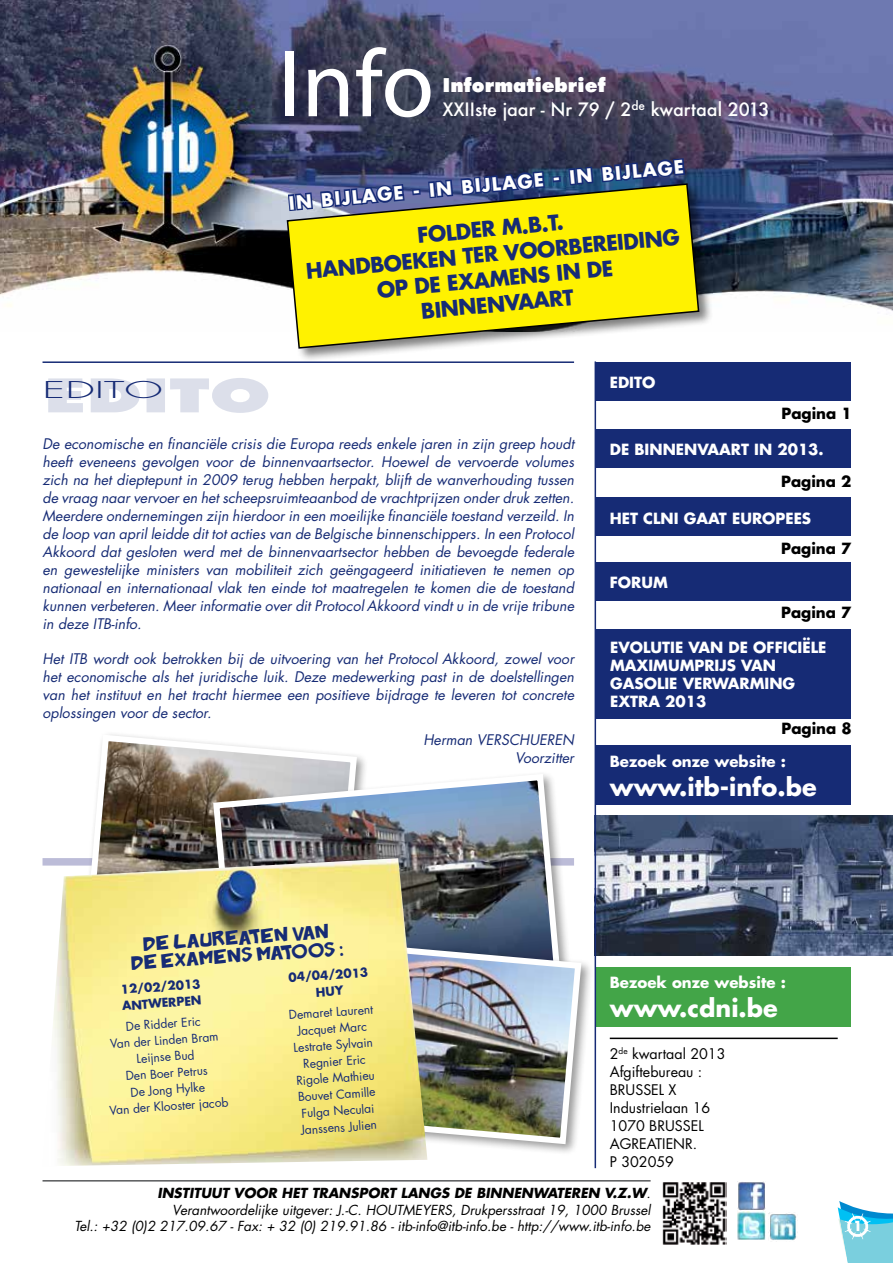
<style>
.page{position:relative;width:893px;height:1263px;background:#fff}
.page>*{position:absolute;margin:0;border:0;box-sizing:border-box;transform-origin:0 0}
.t1{font:95.85px "Arkansas DB Normal";color:#fff}
.t2{font:700 24px "Futura";color:#fff}
.t3{font:300 22.5px "Futura";color:#162b75;scale:2 1}
.t4{font:700 21px/25.2px "Futura";color:#162b75;text-align:center}
.t5{font:900 19.35px "Futura BT";color:#fff}
.t6{font:700 18px "Futura";color:#fff}
.t7{font:500 17.85px "Futura";color:#fff}
.t8{font:700 15px/18px "Futura";color:#fff}
.t9{font:700 15px "Futura";color:#000}
.t10{font:700 15px "Futura BT";color:#fff}
.t11{font:italic 14.25px/18px "Futura";color:#162b75;text-align:justify}
.t12{font:14.25px/18px "Futura";color:#000}
.t13{font:italic 13.5px/16.2px "Futura";color:#000;text-align:right}
.t14{font:13.5px/18px "Badonk a donk";color:#162b75;text-align:center}
.t15{font:700 13.5px "Futura";color:#fff}
.t16{font:12px/16.5px "Futura";color:#162b75;text-align:center}
.t17{font:700 12px/16.5px "Futura";color:#162b75}
.s1{font-weight:700}
</style>
<div class="page">
<svg style="left:838px;top:1201px;width:55px;height:62px"></svg>
<img style="left:0;top:0;width:893px;height:311px">
<hr style="left:610px;top:1037px;width:228px;height:2px;background:#000">
<div style="left:285px;top:182px;width:429px;height:181px;background:#000;opacity:.5"></div>
<svg style="left:286px;top:182px;width:414px;height:167px;background:#eee420"></svg>
<svg style="left:286px;top:141px;width:401px;height:72px;background:#525a5b"></svg>
<img style="left:662px;top:1182px;width:65px;height:63px">
<hr style="left:43px;top:1180px;width:608px;height:1px;background:#58595b">
<img style="left:769px;top:1212px;width:29px;height:28px">
<img style="left:737px;top:1181px;width:29px;height:59px">
<hr style="left:43px;top:361px;width:531px;height:2px;background:#162b75">
<svg style="left:91px;top:734px;width:269px;height:124px"></svg>
<img style="left:210px;top:771px;width:357px;height:166px">
<div style="left:308px;top:937px;width:285px;height:219px;background:#000;opacity:.4"></div>
<img style="left:427px;top:937px;width:158px;height:210px">
<img style="left:596px;top:815px;width:297px;height:141px">
<div style="left:595px;top:362px;width:255px;height:39px;background:#162b75"></div>
<div style="left:595px;top:429px;width:255px;height:39px;background:#162b75"></div>
<div style="left:595px;top:497px;width:255px;height:39px;background:#162b75"></div>
<div style="left:595px;top:562px;width:255px;height:39px;background:#162b75"></div>
<div style="left:595px;top:967px;width:255px;height:59px;background:#43a548"></div>
<div style="left:595px;top:746px;width:255px;height:59px;background:#162b75"></div>
<div style="left:596px;top:629px;width:255px;height:89px;background:#162b75"></div>
<hr style="left:595px;top:361px;width:1px;height:807px;background:#162b75">
<img style="left:43px;top:858px;width:384px;height:308px">
<img style="left:199px;top:868px;width:80px;height:77px">
<svg style="left:48px;top:378px;width:220px;height:35px"></svg>
<h1 class="t1" style="left:278px;top:32px;width:158px">Info</h1>
<h3 class="t5" style="left:442px;top:74px;width:165px">Informatiebrief</h3>
<p class="t7" style="left:442px;top:97px;width:329px">XXIIste jaar - Nr 79 / 2<sup>de</sup> kwartaal 2013</p>
<p class="t6" style="left:288px;top:190px;width:398px;rotate:-5deg">IN BIJLAGE - IN BIJLAGE - IN BIJLAGE</p>
<h3 class="t3" style="left:43px;top:375px;width:62px">EDITO</h3>
<h3 class="t4" style="left:303px;top:232px;width:377px;rotate:-5deg">FOLDER M.B.T.<br>HANDBOEKEN T ER VOORBEREIDING<br>OP DE EXAM ENS IN DE<br>BINNENVAART</h3>
<p class="t8" style="left:610px;top:373px;width:47px">EDITO</p>
<p class="t9" style="left:781px;top:402px;width:72px">PAGINA 1</p>
<p class="t11" style="left:43px;top:435px;width:533px">De economische en financiële crisis die Europa reeds enkele jaren in zijn greep houdt heeft eveneens gevolgen voor de binnenvaartsector. Hoewel de vervoerde volumes zich na het dieptepunt in 2009 terug hebben herpakt, blijft de wanverhouding tussen de vraag naar vervoer en het scheepsruimteaanbod de vrachtprijzen onder druk zetten.<br>Meerdere ondernemingen zijn hierdoor in een moeilijke financiële toestand verzeild. In de loop van april leidde dit tot acties van de Belgische binnenschippers. In een Protocol Akkoord dat gesloten werd met de binnenvaartsector hebben de bevoegde federale en gewestelijke ministers van mobiliteit zich geëngageerd initiatieven te nemen op nationaal en internationaal vlak ten einde tot maatregelen te komen die de toestand kunnen verbeteren. Meer informatie over dit Protocol Akkoord vindt u in de vrije tribune in deze ITB-info.</p>
<p class="t11" style="left:43px;top:650px;width:533px">Het ITB wordt ook betrokken bij de uitvoering van het Protocol Akkoord, zowel voor het economische als het juridische luik. Deze medewerking past in de doelstellingen van het instituut en het tracht hiermee een positieve bijdrage te leveren tot concrete oplossingen voor de sector.</p>
<p class="t11" style="left:423px;top:730px;width:72px">Herman Verschuere</p>
<p class="t11" style="left:515px;top:730px;width:61px;text-align:right">n<br>Voorzitter</p>
<p class="t8" style="left:610px;top:439px;width:215px">DE BINNENVAART IN 2013.</p>
<p class="t9" style="left:781px;top:470px;width:72px">PAGINA 2</p>
<p class="t10" style="left:622px;top:500px;width:116px">quelques mots.</p>
<p class="t8" style="left:610px;top:508px;width:53px">HET CLNI</p>
<p class="t8" style="left:684px;top:508px;width:129px">GAAT EUROPEES</p>
<p class="t8" style="left:610px;top:573px;width:59px">FORUM</p>
<p class="t9" style="left:781px;top:537px;width:72px">PAGINA 7</p>
<p class="t9" style="left:781px;top:602px;width:72px">PAGINA 7</p>
<p class="t8" style="left:610px;top:638px;width:218px">EVOLUTIE VAN DE OFFIC IËLE<br>MAXIMUMPRIJS VAN<br>GASOLIE VERWARMING<br>EXTRA 2013</p>
<p class="t9" style="left:781px;top:718px;width:72px">PAGINA 8</p>
<p class="t8" style="left:610px;top:752px;width:178px">BEZOEK ONZE WEBSITE :</p>
<h2 class="t2" style="left:610px;top:770px;width:208px">WWW.ITB-INFO.BE</h2>
<p class="t14" style="left:130px;top:937px;width:215px;rotate:-4deg">de laureaten van de examens matoos :</p>
<p class="t17" style="left:288px;top:969px;width:81px;text-align:center;rotate:-4deg">04/04/2013<br>HUY</p>
<p class="t16" style="left:288px;top:1006px;width:86px;rotate:-4deg">Demaret Laurent<br>Jacquet Marc<br>Lestrate Sylvain<br>Regnier Eric<br>Rigole Mathieu<br>Bouvet Camille<br>Fulga Neculai<br>Janssens Julien</p>
<p class="t17" style="left:120px;top:981px;width:81px;rotate:-4deg">12/02/2013<br>ANT WERPEN</p>
<p class="t16" style="left:103px;top:1019px;width:120px;rotate:-4deg">De Ridder Eric<br>Van der Linden Bram<br>Leijnse Bud<br>Den Boer Petrus<br>De Jong Hylke<br>Van der Klooster jacob</p>
<p class="t8" style="left:610px;top:973px;width:178px">BEZOEK ONZE WEBSITE :</p>
<h2 class="t2" style="left:610px;top:991px;width:170px">WWW.CDNI.BE</h2>
<p class="t12" style="left:610px;top:1044px;width:117px">2<sup>de</sup> kwartaal 2013<br>Afgiftebureau :<br>BRUSSEL X<br>Industrielaan 16<br>1070 BRUSSEL<br>AGREATIENR.<br>P 302059</p>
<p class="t13" style="left:74px;top:1185px;width:578px"><span class="s1">INSTITUUT VOOR HET TRANSPORT LANGS DE BINNENWATEREN V.Z.W</span>.<br>Verantwoordelijke uitgever: J.-C. HOUTMEYERS, Drukpersstraat 19, 1000 Brussel<br>Tel.: +32 (0)2 217.09.67 - Fax: + 32 (0) 219.91.86 - itb-info@itb-info.be - http://www.itb-info.be</p>
<p class="t15" style="left:853px;top:1216px;width:11px">1</p>
</div>
